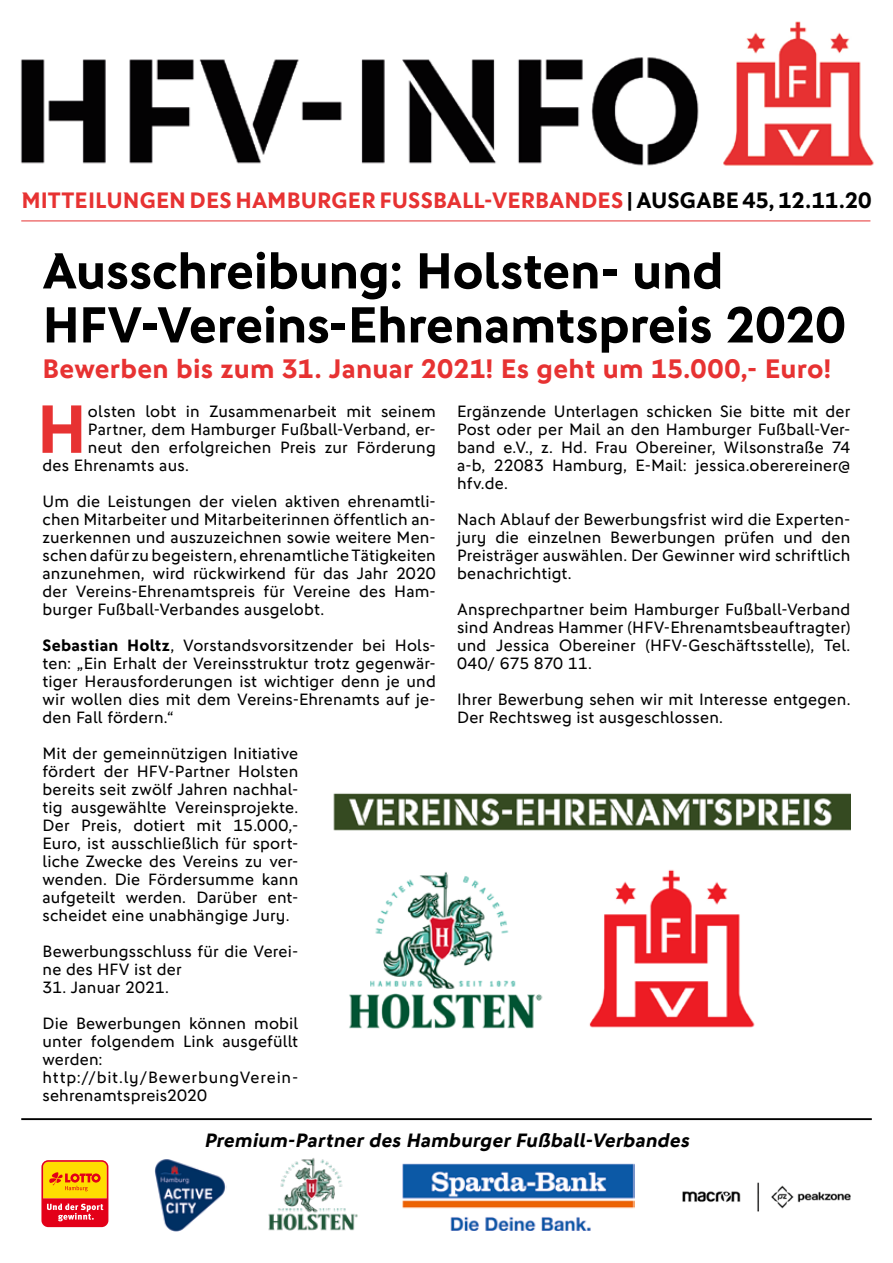
<style>
.page{position:relative;width:893px;height:1263px;background:#fff}
.page>*{position:absolute;margin:0;border:0;box-sizing:border-box;transform-origin:0 0}
.t1{font:700 68.7px "DFB Sans";color:#e73232}
.t2{font:700 51px/54px "DFB Sans";letter-spacing:-.01em;color:#000}
.t3{font:700 27px "DFB Sans";letter-spacing:.005em;color:#e73232}
.t4{font:700 22.5px "DFB Sans";letter-spacing:.005em;color:#e73232}
.t5{font:italic 700 19.5px "DFB Sans";color:#000}
.t6{font:16.5px/18px "DFB Sans";letter-spacing:.01em;color:#000;text-align:justify}
.s1{color:#000}
.s2{font-weight:700}
</style>
<div class="page">
<hr style="left:21px;top:1118px;width:851px;height:2px;background:#000">
<svg style="left:41px;top:1160px;width:67px;height:67px;background:#f17621"></svg>
<img style="left:268px;top:1158px;width:90px;height:73px">
<img style="left:154px;top:1159px;width:73px;height:73px">
<img style="left:682px;top:1182px;width:169px;height:30px">
<img style="left:20px;top:21px;width:854px;height:145px">
<hr style="left:21px;top:221px;width:849px;height:1px;background:#e73232">
<img style="left:402px;top:1163px;width:232px;height:68px">
<img style="left:333px;top:793px;width:517px;height:236px">
<h3 class="t4" style="left:21px;top:186px;width:852px">MITTEILUNGEN DES HAMBURGER FUSSBALL-VERBANDES <span class="s1">| AUSGABE 45, 12.11.20</span></h3>
<h2 class="t2" style="left:43px;top:243px;width:805px">Ausschreibung: Holsten- und<br>HFV-Vereins-Ehrenamtspreis 2020</h2>
<h3 class="t3" style="left:43px;top:353px;width:791px">Bewerben bis zum 31. Januar 2021! Es geht um 15.000,- Euro!</h3>
<h1 class="t1" style="left:37px;top:388px;width:52px">H</h1>
<p class="t6" style="left:88px;top:402px;width:349px">olsten lobt in Zusammenarbeit mit seinem</p>
<p class="t6" style="left:457px;top:402px;width:395px">Ergänzende Unterlagen schicken Sie bitte mit der Post oder per Mail an den Hamburger Fußball-Ver&shy;band e.V., z. Hd. Frau Obereiner, Wilsonstraße 74 a-b, 22083 Hamburg, E-Mail: jessica.oberereiner@ hfv.de.</p>
<p class="t6" style="left:457px;top:510px;width:395px">Nach Ablauf der Bewerbungsfrist wird die Experten&shy;jury die einzelnen Bewerbungen prüfen und den Preisträger auswählen. Der Gewinner wird schriftlich benachrichtigt.</p>
<p class="t6" style="left:457px;top:600px;width:395px">Ansprechpartner beim Hamburger Fußball-Verband sind Andreas Hammer (HFV-Ehrenamtsbeauftragter) und Jessica Obereiner (HFV-Geschäftsstelle), Tel.<br>040/ 675 870 11.</p>
<p class="t6" style="left:457px;top:690px;width:395px">Ihrer Bewerbung sehen wir mit Interesse entgegen.<br>Der Rechtsweg ist ausgeschlossen.</p>
<p class="t6" style="left:88px;top:420px;width:349px">Partner, dem Hamburger Fußball-Verband, er-</p>
<p class="t6" style="left:88px;top:438px;width:349px">neut den erfolgreichen Preis zur Förderung</p>
<p class="t6" style="left:43px;top:456px;width:148px">des Ehrenamts aus.</p>
<p class="t6" style="left:43px;top:492px;width:395px">Um die Leistungen der vielen aktiven ehrenamtli&shy;chen Mitarbeiter und Mitarbeiterinnen öffentlich an&shy;zuerkennen und auszuzeichnen sowie weitere Men&shy;schen dafür zu begeistern, ehrenamtliche Tätigkeiten anzunehmen, wird rückwirkend für das Jahr 2020 der Vereins-Ehrenamtspreis für Vereine des Ham&shy;burger Fußball-Verbandes ausgelobt.</p>
<p class="t6" style="left:43px;top:636px;width:395px"><span class="s2">Sebastian Holtz</span>, Vorstandsvorsitzender bei Hols&shy;ten: „Ein Erhalt der Vereinsstruktur trotz gegenwär&shy;tiger Herausforderungen ist wichtiger denn je und wir wollen dies mit dem Vereins-Ehrenamts auf je&shy;den Fall fördern.“</p>
<p class="t6" style="left:43px;top:744px;width:257px">Mit der gemeinnützigen Initiative fördert der HFV-Partner Holsten bereits seit zwölf Jahren nachhal&shy;tig ausgewählte Vereinsprojekte.<br>Der Preis, dotiert mit 15.000,- Euro, ist ausschließlich für sport&shy;liche Zwecke des Vereins zu ver&shy;wenden. Die Fördersumme kann aufgeteilt werden. Darüber ent&shy;scheidet eine unabhängige Jury.</p>
<p class="t6" style="left:43px;top:942px;width:257px">Bewerbungsschluss für die Verei&shy;ne des HFV ist der</p>
<p class="t6" style="left:43px;top:969px;width:257px;line-height:36px">31. Januar 2021.<br>Die Bewerbungen können mobil</p>
<p class="t6" style="left:43px;top:1032px;width:257px;text-align:left">unter folgendem Link ausgefüllt werden: http://bit.ly/BewerbungVerein&shy;sehrenamtspreis2020</p>
<p class="t5" style="left:204px;top:1128px;width:490px">Premium-Partner des Hamburger Fußball-Verbandes</p>
</div>
